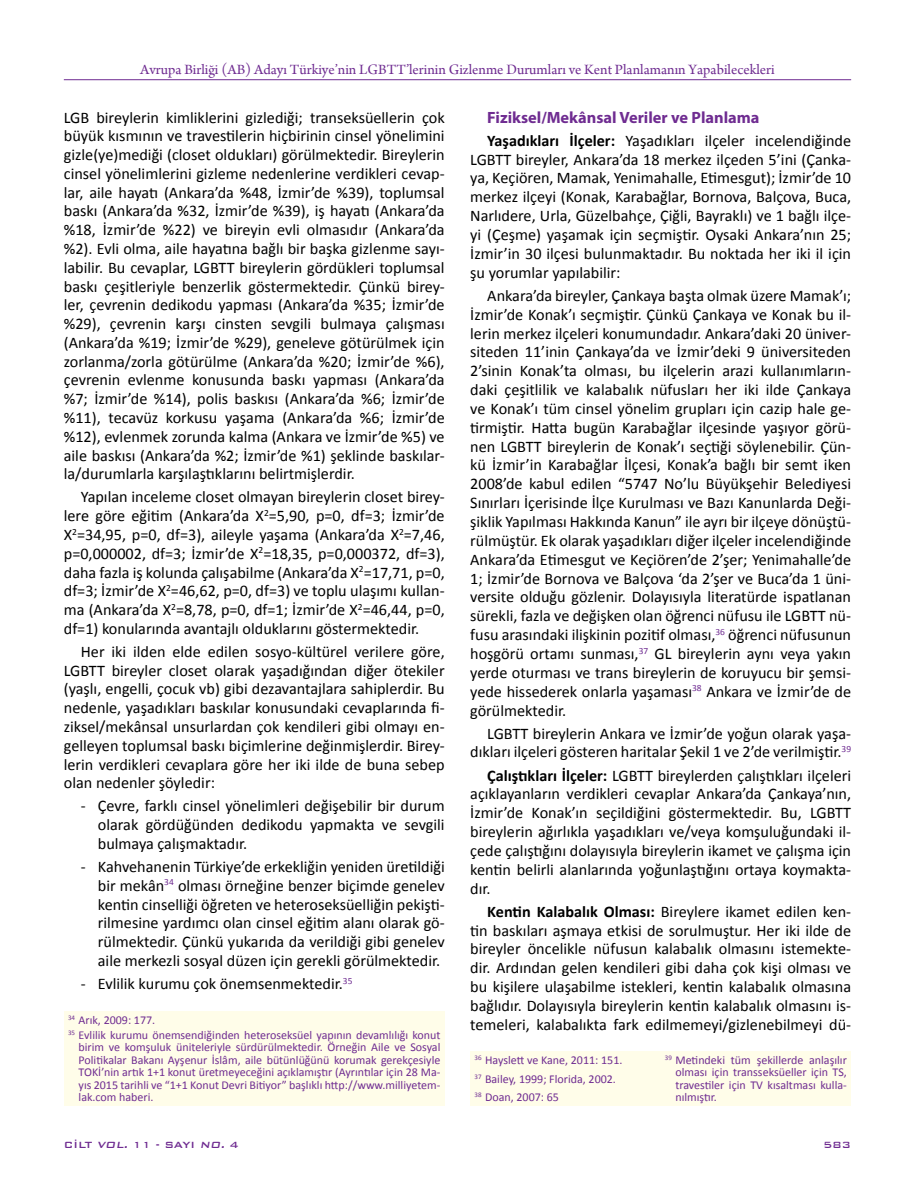
<style>
.page{position:relative;width:915px;height:1191px;background:#fff}
.page>*{position:absolute;margin:0;border:0;box-sizing:border-box;transform-origin:0 0}
.t1{font:700 16.35px "Myriad Pro";color:#6f2c91}
.t2{font:16.2px/18.9px "Calibri";color:#000;text-align:justify}
.t3{font:15px "Arno Pro";color:#6f2c91}
.t4{font:12px/12.5px "Calibri";color:#6f2c91}
.t5{font:500 12px "Bank Gothic BT";color:#6f2c91}
.s1{font-weight:700}
.s2{font-style:italic}
</style>
<div class="page">
<hr style="left:64px;top:79px;width:786px;height:1px;background:#6f2c91">
<div style="left:64px;top:1011px;width:380px;height:94px;background:#fffde9"></div>
<div style="left:470px;top:1050px;width:190px;height:55px;background:#fffde9"></div>
<div style="left:660px;top:1050px;width:190px;height:55px;background:#fffde9"></div>
<p class="t3" style="left:140px;top:61px;width:635px">Avrupa Birliği (AB) Adayı Türkiye’nin LGBTT’lerinin Gizlenme Durumları ve Kent Planlamanın Yapabilecekleri</p>
<p class="t2" style="left:64px;top:107px;width:382px">LGB bireylerin kimliklerini gizlediği; transeksüellerin çok büyük kısmının ve travestilerin hiçbirinin cinsel yönelimini gizle(ye)mediği (closet oldukları) görülmektedir. Bireylerin cinsel yönelimlerini gizleme nedenlerine verdikleri cevap&shy;lar, aile hayatı (Ankara’da %48, İzmir’de %39), toplumsal baskı (Ankara’da %32, İzmir’de %39), iş hayatı (Ankara’da %18, İzmir’de %22) ve bireyin evli olmasıdır (Ankara’da %2). Evli olma, aile hayatına bağlı bir başka gizlenme sayı&shy;labilir. Bu cevaplar, LGBTT bireylerin gördükleri toplumsal baskı çeşitleriyle benzerlik göstermektedir. Çünkü birey&shy;ler, çevrenin dedikodu yapması (Ankara’da %35; İzmir’de %29), çevrenin karşı cinsten sevgili bulmaya çalışması (Ankara’da %19; İzmir’de %29), geneleve götürülmek için zorlanma/zorla götürülme (Ankara’da %20; İzmir’de %6), çevrenin evlenme konusunda baskı yapması (Ankara’da %7; İzmir’de %14), polis baskısı (Ankara’da %6; İzmir’de %11), tecavüz korkusu yaşama (Ankara’da %6; İzmir’de %12), evlenmek zorunda kalma (Ankara ve İzmir’de %5) ve aile baskısı (Ankara’da %2; İzmir’de %1) şeklinde baskılar&shy;la/durumlarla karşılaştıklarını belirtmişlerdir.</p>
<p class="t2" style="left:64px;top:487px;width:382px;text-indent:17px">Yapılan inceleme closet olmayan bireylerin closet birey&shy;lere göre eğitim (Ankara’da X<sup>2</sup>=5,90, p=0, df=3; İzmir’de X<sup>2</sup>=34,95, p=0, df=3), aileyle yaşama (Ankara’da X<sup>2</sup>=7,46, p=0,000002, df=3; İzmir’de X<sup>2</sup>=18,35, p=0,000372, df=3), daha fazla iş kolunda çalışabilme (Ankara’da X<sup>2</sup>=17,71, p=0, df=3; İzmir’de X<sup>2</sup>=46,62, p=0, df=3) ve toplu ulaşımı kullan&shy;ma (Ankara’da X<sup>2</sup>=8,78, p=0, df=1; İzmir’de X<sup>2</sup>=46,44, p=0, df=1) konularında avantajlı olduklarını göstermektedir.</p>
<p class="t2" style="left:64px;top:641px;width:382px;text-indent:17px">Her iki ilden elde edilen sosyo-kültürel verilere göre, LGBTT bireyler closet olarak yaşadığından diğer ötekiler (yaşlı, engelli, çocuk vb) gibi dezavantajlara sahiplerdir. Bu nedenle, yaşadıkları baskılar konusundaki cevaplarında fi&shy;ziksel/mekânsal unsurlardan çok kendileri gibi olmayı en&shy;gelleyen toplumsal baskı biçimlerine değinmişlerdir. Birey&shy;lerin verdikleri cevaplara göre her iki ilde de buna sebep olan nedenler şöyledir:</p>
<p class="t2" style="left:98px;top:796px;width:348px;text-indent:-17px">- Çevre, farklı cinsel yönelimleri değişebilir bir durum olarak gördüğünden dedikodu yapmakta ve sevgili bulmaya çalışmaktadır.</p>
<p class="t2" style="left:98px;top:856px;width:348px;text-indent:-17px">- Kahvehanenin Türkiye’de erkekliğin yeniden üretildiği bir mekân<sup>34</sup> olması örneğine benzer biçimde genelev kentin cinselliği öğreten ve heteroseksüelliğin pekişti&shy;rilmesine yardımcı olan cinsel eğitim alanı olarak gö&shy;rülmektedir. Çünkü yukarıda da verildiği gibi genelev aile merkezli sosyal düzen için gerekli görülmektedir.</p>
<p class="t2" style="left:81px;top:973px;width:273px">- Evlilik kurumu çok önemsenmektedir.<sup>35</sup></p>
<p class="t4" style="left:68px;top:1012px;width:374px;line-height:14.5px"><sup>34</sup> Arık, 2009: 177.<br><sup>35</sup> Evlilik kurumu önemsendiğinden heteroseksüel yapının devamlılığı konut</p>
<p class="t4" style="left:79px;top:1040px;width:363px;text-align:justify">birim ve komşuluk üniteleriyle sürdürülmektedir. Örneğin Aile ve Sosyal Politikalar Bakanı Ayşenur İslâm, aile bütünlüğünü korumak gerekçesiyle TOKİ’nin artık 1+1 konut üretmeyeceğini açıklamıştır (Ayrıntılar için 28 Ma&shy;yıs 2015 tarihli ve “1+1 Konut Devri Bitiyor” başlıklı http://www.milliyetem&shy;lak.com haberi.</p>
<p class="t1" style="left:487px;top:106px;width:274px">Fiziksel/Mekânsal Veriler ve Planlama</p>
<p class="t2" style="left:470px;top:130px;width:382px;text-indent:17px"><span class="s1">Yaşadıkları İlçeler:</span> Yaşadıkları ilçeler incelendiğinde LGBTT bireyler, Ankara’da 18 merkez ilçeden 5’ini (Çanka&shy;ya, Keçiören, Mamak, Yenimahalle, Etimesgut); İzmir’de 10 merkez ilçeyi (Konak, Karabağlar, Bornova, Balçova, Buca, Narlıdere, Urla, Güzelbahçe, Çiğli, Bayraklı) ve 1 bağlı ilçe&shy;yi (Çeşme) yaşamak için seçmiştir. Oysaki Ankara’nın 25; İzmir’in 30 ilçesi bulunmaktadır. Bu noktada her iki il için şu yorumlar yapılabilir:</p>
<p class="t2" style="left:470px;top:285px;width:382px;text-indent:17px">Ankara’da bireyler, Çankaya başta olmak üzere Mamak’ı; İzmir’de Konak’ı seçmiştir. Çünkü Çankaya ve Konak bu il&shy;lerin merkez ilçeleri konumundadır. Ankara’daki 20 üniver&shy;siteden 11’inin Çankaya’da ve İzmir’deki 9 üniversiteden 2’sinin Konak’ta olması, bu ilçelerin arazi kullanımların&shy;daki çeşitlilik ve kalabalık nüfusları her iki ilde Çankaya ve Konak’ı tüm cinsel yönelim grupları için cazip hale ge&shy;tirmiştir. Hatta bugün Karabağlar ilçesinde yaşıyor görü&shy;nen LGBTT bireylerin de Konak’ı seçtiği söylenebilir. Çün&shy;kü İzmir’in Karabağlar İlçesi, Konak’a bağlı bir semt iken 2008’de kabul edilen “5747 No’lu Büyükşehir Belediyesi Sınırları İçerisinde İlçe Kurulması ve Bazı Kanunlarda Deği&shy;şiklik Yapılması Hakkında Kanun” ile ayrı bir ilçeye dönüştü&shy;rülmüştür. Ek olarak yaşadıkları diğer ilçeler incelendiğinde Ankara’da Etimesgut ve Keçiören’de 2’şer; Yenimahalle’de 1; İzmir’de Bornova ve Balçova ‘da 2’şer ve Buca’da 1 üni&shy;versite olduğu gözlenir. Dolayısıyla literatürde ispatlanan sürekli, fazla ve değişken olan öğrenci nüfusu ile LGBTT nü&shy;fusu arasındaki ilişkinin pozitif olması,<sup>36</sup> öğrenci nüfusunun hoşgörü ortamı sunması,<sup>37</sup> GL bireylerin aynı veya yakın yerde oturması ve trans bireylerin de koruyucu bir şemsi&shy;yede hissederek onlarla yaşaması<sup>38</sup> Ankara ve İzmir’de de görülmektedir.</p>
<p class="t2" style="left:470px;top:723px;width:382px;text-align:right">LGBTT bireylerin Ankara ve İzmir’de yoğun olarak yaşa&shy;dıkları ilçeleri gösteren haritalar Şekil 1 ve 2’de verilmiştir.<sup>39</sup></p>
<p class="t2" style="left:470px;top:765px;width:382px;text-indent:17px"><span class="s1">Çalıştıkları İlçeler:</span> LGBTT bireylerden çalıştıkları ilçeleri açıklayanların verdikleri cevaplar Ankara’da Çankaya’nın, İzmir’de Konak’ın seçildiğini göstermektedir. Bu, LGBTT bireylerin ağırlıkla yaşadıkları ve/veya komşuluğundaki il&shy;çede çalıştığını dolayısıyla bireylerin ikamet ve çalışma için kentin belirli alanlarında yoğunlaştığını ortaya koymakta&shy;dır.</p>
<p class="t2" style="left:470px;top:901px;width:382px;text-indent:17px"><span class="s1">Kentin Kalabalık Olması:</span> Bireylere ikamet edilen ken&shy;tin baskıları aşmaya etkisi de sorulmuştur. Her iki ilde de bireyler öncelikle nüfusun kalabalık olmasını istemekte&shy;dir. Ardından gelen kendileri gibi daha çok kişi olması ve bu kişilere ulaşabilme istekleri, kentin kalabalık olmasına bağlıdır. Dolayısıyla bireylerin kentin kalabalık olmasını is&shy;temeleri, kalabalıkta fark edilmemeyi/gizlenebilmeyi dü-</p>
<p class="t4" style="left:474px;top:1050px;width:149px;line-height:18.6px"><sup>36</sup> Hayslett ve Kane, 2011: 151.<br><sup>37</sup> Bailey, 1999; Florida, 2002.<br><sup>38</sup> Doan, 2007: 65</p>
<p class="t4" style="left:675px;top:1053px;width:173px;text-align:justify;text-indent:-10px"><sup>39</sup> Metindeki tüm şekillerde anlaşılır olması için transseksüeller için TS, travestiler için TV kısaltması kulla&shy;nılmıştır.</p>
<p class="t5" style="left:64px;top:1138px;width:176px">CİLT <span class="s2">VOL.</span> 11 - SAYI <span class="s2">NO.</span> 4</p>
<p class="t5" style="left:823px;top:1138px;width:29px">583</p>
</div>
